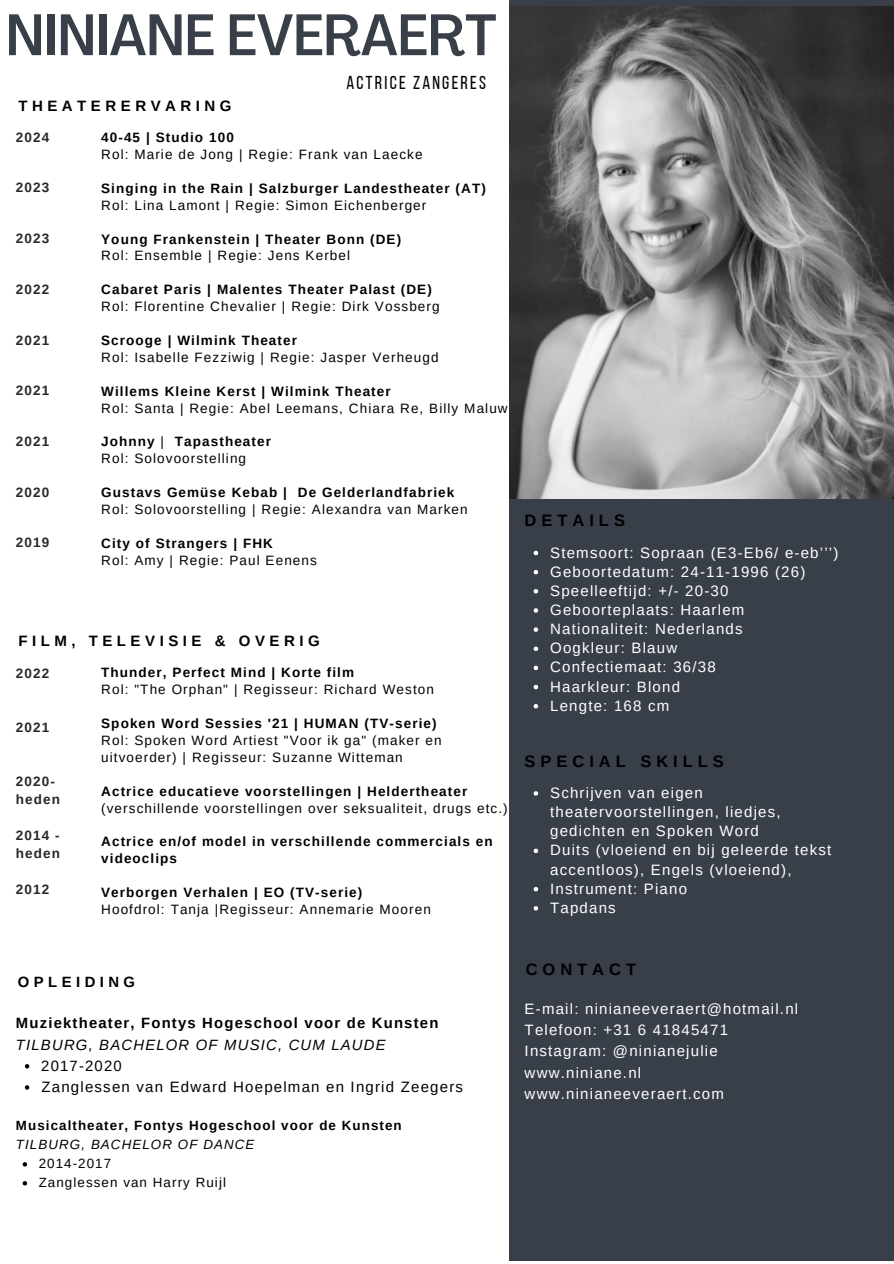
<style>
.page{position:relative;width:894px;height:1264px;background:#fff}
.page>*{position:absolute;margin:0;border:0;box-sizing:border-box;transform-origin:0 0}
.t1{font:500 condensed 57.6px "Agrandir";color:#393f48}
.t2{font:18.6px "Bebas Neue";letter-spacing:.12em;color:#000}
.t3{font:700 16.5px "Arimo";letter-spacing:.3em;color:#000}
.t4{font:15px/19.2px "Arimo";letter-spacing:.08em;color:#fff}
.t5{font:15px "Arimo";letter-spacing:.08em;color:#000}
.t6{font:700 15px "Arimo";letter-spacing:.3em;color:#000}
.t7{font:700 14.85px "Arimo";letter-spacing:.08em;color:#000}
.t8{font:italic 14.85px "Arimo";letter-spacing:.08em;color:#000}
.t9{font:700 14.85px "Arimo";letter-spacing:.3em;color:#000}
.t10{font:14.85px "Arimo";letter-spacing:.08em;color:#000}
.t11{font:13.5px/17px "Arimo";letter-spacing:.08em;color:#000}
.t12{font:700 13.5px/17px "Arimo";letter-spacing:.08em;color:#000}
.t13{font:700 13.5px/18px "Arimo";letter-spacing:.08em;color:#272727}
.t14{font:700 13.35px "Arimo";letter-spacing:.08em;color:#000}
.t15{font:13.35px "Arimo";letter-spacing:.08em;color:#000}
.t16{font:italic 13.35px "Arimo";letter-spacing:.08em;color:#000}
.s1{font-weight:400}
</style>
<div class="page">
<div style="left:509px;top:0;width:384px;height:1260px;background:#393f48"></div>
<svg style="left:533px;top:791px;width:5px;height:4px"></svg>
<svg style="left:533px;top:848px;width:5px;height:5px"></svg>
<svg style="left:533px;top:887px;width:5px;height:4px"></svg>
<svg style="left:533px;top:906px;width:5px;height:4px"></svg>
<svg style="left:25px;top:1064px;width:4px;height:4px"></svg>
<svg style="left:25px;top:1085px;width:4px;height:4px"></svg>
<svg style="left:23px;top:1162px;width:4px;height:4px"></svg>
<svg style="left:23px;top:1181px;width:4px;height:4px"></svg>
<svg style="left:533px;top:550px;width:5px;height:5px"></svg>
<svg style="left:533px;top:570px;width:5px;height:4px"></svg>
<svg style="left:533px;top:589px;width:5px;height:4px"></svg>
<svg style="left:533px;top:608px;width:5px;height:4px"></svg>
<svg style="left:533px;top:627px;width:5px;height:5px"></svg>
<svg style="left:533px;top:646px;width:5px;height:5px"></svg>
<svg style="left:533px;top:665px;width:5px;height:5px"></svg>
<svg style="left:533px;top:684px;width:5px;height:5px"></svg>
<svg style="left:533px;top:704px;width:5px;height:4px"></svg>
<img style="left:509px;top:7px;width:384px;height:492px">
<p class="t1" style="left:6px;top:12px;width:492px">NINIANE EVERAERT</p>
<p class="t2" style="left:346px;top:75px;width:141px">ACTRICE ZANGERES</p>
<p class="t6" style="left:18px;top:97px;width:215px">THEATERERVARING</p>
<p class="t13" style="left:16px;top:128px;width:35px">2024</p>
<p class="t12" style="left:101px;top:129px;width:134px">40-45 | Studio 100</p>
<p class="t11" style="left:101px;top:146px;width:323px">Rol: Marie de Jong | Regie: Frank van Laecke</p>
<p class="t12" style="left:101px;top:180px;width:386px">Singing in the Rain | Salzburger Landestheater (AT)</p>
<p class="t11" style="left:101px;top:196px;width:326px">Rol: Lina Lamont | Regie: Simon Eichenberger</p>
<p class="t12" style="left:101px;top:230px;width:301px">Young Frankenstein | Theater Bonn (DE)</p>
<p class="t11" style="left:101px;top:247px;width:250px">Rol: Ensemble | Regie: Jens Kerbel</p>
<p class="t12" style="left:101px;top:281px;width:332px">Cabaret Paris | Malentes Theater Palast (DE)</p>
<p class="t11" style="left:101px;top:298px;width:340px">Rol: Florentine Chevalier | Regie: Dirk Vossberg</p>
<p class="t12" style="left:101px;top:332px;width:197px">Scrooge | Wilmink Theater</p>
<p class="t11" style="left:101px;top:348px;width:339px">Rol: Isabelle Fezziwig | Regie: Jasper Verheugd</p>
<p class="t12" style="left:101px;top:382px;width:291px">Willems Kleine Kerst | Wilmink Theater</p>
<p class="t11" style="left:101px;top:399px;width:408px">Rol: Santa | Regie: Abel Leemans, Chiara Re, Billy Maluw</p>
<p class="t12" style="left:101px;top:433px;width:171px">Johnny <span class="s1">|</span> Tapastheater</p>
<p class="t11" style="left:101px;top:450px;width:146px">Rol: Solovoorstelling</p>
<p class="t12" style="left:101px;top:484px;width:354px">Gustavs Gemüse Kebab | De Gelderlandfabriek</p>
<p class="t11" style="left:101px;top:501px;width:368px">Rol: Solovoorstelling | Regie: Alexandra van Marken</p>
<p class="t12" style="left:101px;top:534px;width:173px">City of Strangers | FHK</p>
<p class="t11" style="left:101px;top:551px;width:217px">Rol: Amy | Regie: Paul Eenens</p>
<p class="t13" style="left:16px;top:179px;width:35px">2023</p>
<p class="t13" style="left:16px;top:229px;width:35px">2023</p>
<p class="t13" style="left:16px;top:280px;width:35px">2022</p>
<p class="t13" style="left:16px;top:331px;width:35px">2021</p>
<p class="t13" style="left:16px;top:381px;width:35px">2021</p>
<p class="t13" style="left:16px;top:432px;width:35px">2021</p>
<p class="t13" style="left:16px;top:483px;width:35px">2020</p>
<p class="t13" style="left:16px;top:533px;width:35px">2019</p>
<p class="t6" style="left:18px;top:632px;width:303px">FILM, TELEVISIE &amp; OVERIG</p>
<p class="t13" style="left:16px;top:664px;width:35px">2022</p>
<p class="t12" style="left:101px;top:664px;width:254px">Thunder, Perfect Mind | Korte film</p>
<p class="t11" style="left:101px;top:681px;width:334px">Rol: "The Orphan" | Regisseur: Richard Weston</p>
<p class="t12" style="left:101px;top:715px;width:337px">Spoken Word Sessies '21 | HUMAN (TV-serie)</p>
<p class="t11" style="left:101px;top:732px;width:342px">Rol: Spoken Word Artiest "Voor ik ga" (maker en uitvoerder) | Regisseur: Suzanne Witteman</p>
<p class="t12" style="left:101px;top:782px;width:367px">Actrice educatieve voorstellingen | Heldertheater</p>
<p class="t11" style="left:101px;top:799px;width:408px">(verschillende voorstellingen over seksualiteit, drugs etc.)</p>
<p class="t12" style="left:101px;top:833px;width:393px">Actrice en/of model in verschillende commercials en videoclips</p>
<p class="t12" style="left:101px;top:884px;width:262px">Verborgen Verhalen | EO (TV-serie)</p>
<p class="t11" style="left:101px;top:900px;width:331px">Hoofdrol: Tanja |Regisseur: Annemarie Mooren</p>
<p class="t13" style="left:16px;top:718px;width:35px">2021</p>
<p class="t13" style="left:16px;top:772px;width:46px">2020- heden</p>
<p class="t13" style="left:16px;top:826px;width:46px">2014 - heden</p>
<p class="t13" style="left:16px;top:880px;width:35px">2012</p>
<p class="t3" style="left:524px;top:511px;width:102px">DETAILS</p>
<p class="t4" style="left:550px;top:542px;width:290px">Stemsoort: Sopraan (E3-Eb6/ e-eb’’’)</p>
<p class="t4" style="left:550px;top:562px;width:257px">Geboortedatum: 24-11-1996 (26)</p>
<p class="t4" style="left:550px;top:581px;width:180px">Speelleeftijd: +/- 20-30</p>
<p class="t4" style="left:550px;top:600px;width:196px">Geboorteplaats: Haarlem</p>
<p class="t4" style="left:550px;top:619px;width:194px">Nationaliteit: Nederlands</p>
<p class="t4" style="left:550px;top:638px;width:128px">Oogkleur: Blauw</p>
<p class="t4" style="left:550px;top:657px;width:167px">Confectiemaat: 36/38</p>
<p class="t4" style="left:550px;top:676px;width:131px">Haarkleur: Blond</p>
<p class="t4" style="left:550px;top:696px;width:121px">Lengte: 168 cm</p>
<p class="t3" style="left:524px;top:752px;width:201px">SPECIAL SKILLS</p>
<p class="t4" style="left:550px;top:783px;width:232px">Schrijven van eigen theatervoorstellingen, liedjes, gedichten en Spoken Word</p>
<p class="t4" style="left:550px;top:840px;width:282px">Duits (vloeiend en bij geleerde tekst accentloos), Engels (vloeiend),</p>
<p class="t4" style="left:550px;top:878px;width:138px">Instrument: Piano</p>
<p class="t4" style="left:550px;top:898px;width:67px">Tapdans</p>
<p class="t9" style="left:18px;top:973px;width:119px">OPLEIDING</p>
<p class="t7" style="left:16px;top:1014px;width:424px">Muziektheater, Fontys Hogeschool voor de Kunsten</p>
<p class="t8" style="left:16px;top:1036px;width:371px">TILBURG, BACHELOR OF MUSIC, CUM LAUDE</p>
<p class="t10" style="left:41px;top:1057px;width:82px">2017-2020</p>
<p class="t5" style="left:41px;top:1078px;width:423px">Zanglessen van Edward Hoepelman en Ingrid Zeegers</p>
<p class="t14" style="left:16px;top:1117px;width:387px">Musicaltheater, Fontys Hogeschool voor de Kunsten</p>
<p class="t16" style="left:16px;top:1136px;width:240px">TILBURG, BACHELOR OF DANCE</p>
<p class="t15" style="left:39px;top:1155px;width:74px">2014-2017</p>
<p class="t15" style="left:39px;top:1174px;width:189px">Zanglessen van Harry Ruijl</p>
<p class="t3" style="left:525px;top:959px;width:112px">CONTACT</p>
<p class="t4" style="left:524px;top:998px;width:275px">E-mail: ninianeeveraert@hotmail.nl</p>
<p class="t4" style="left:524px;top:1020px;width:205px">Telefoon: +31 6 41845471</p>
<p class="t4" style="left:524px;top:1041px;width:195px">Instagram: @ninianejulie</p>
<p class="t4" style="left:524px;top:1061px;width:201px;line-height:21.5px">www.niniane.nl www.ninianeeveraert.com</p>
</div>
